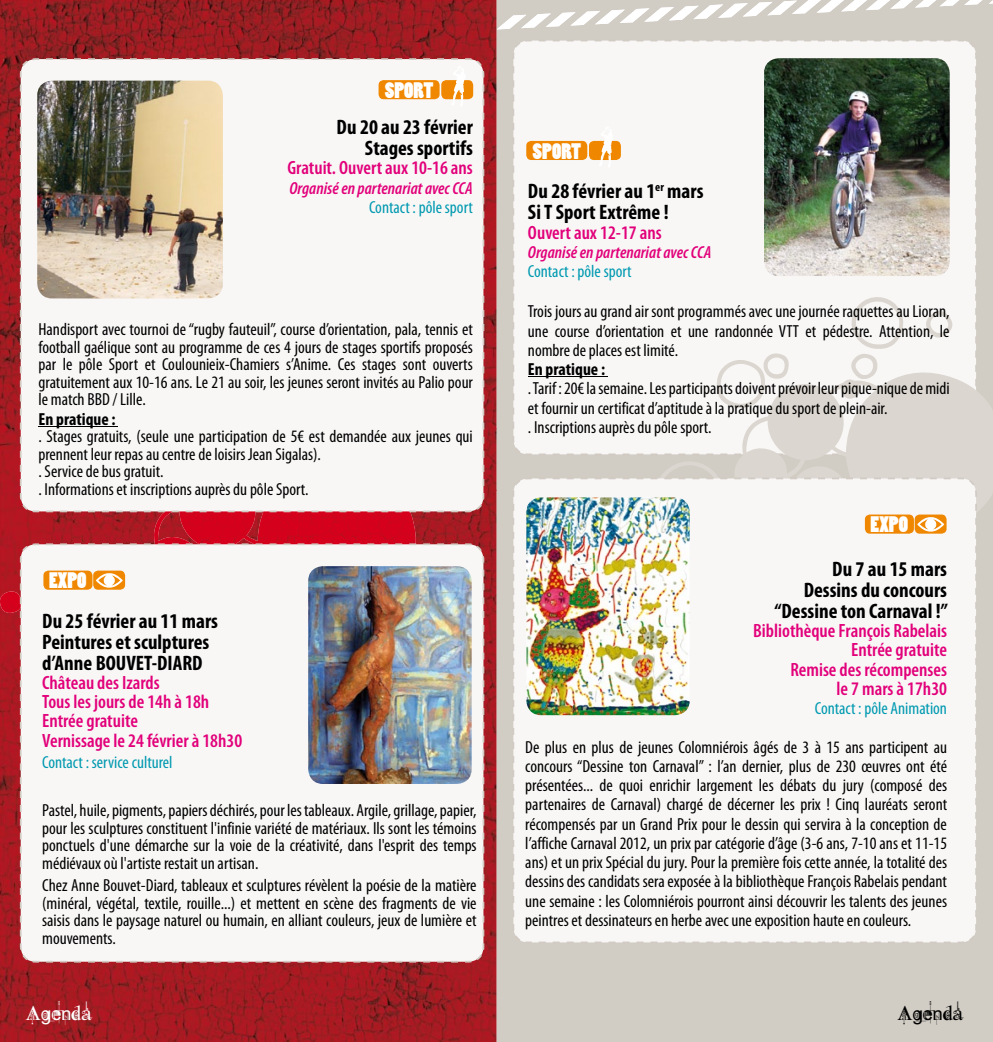
<style>
.page{position:relative;width:993px;height:1042px;background:#fff}
.page>*{position:absolute;margin:0;border:0;box-sizing:border-box;transform-origin:0 0}
.t1{font:700 condensed 21px/21px "Myriad Pro";color:#000}
.t2{font:21px "Poplar Std";color:#fff}
.t3{font:21px "Kingthings Piquenmeex";color:#000}
.t4{font:21px "Kingthings Piquenmeex";color:#fff}
.t5{font:600 condensed 19.25px/19.2px "Myriad Pro";color:#e2007a}
.t6{font:condensed 17.5px/19.2px "Myriad Pro";color:#000;text-align:justify}
.t7{font:condensed 17.5px "Myriad Pro";color:#0099b0}
.t8{font:italic 600 condensed 17.5px "Myriad Pro";color:#e2007a}
.t9{font:700 condensed 17.5px "Myriad Pro";color:#000}
</style>
<div class="page">
<div style="left:496px;top:0;width:496px;height:1042px;background:#d1ccc4"></div>
<svg style="left:496px;top:15px;width:30px;height:14px"></svg>
<svg style="left:521px;top:3px;width:226px;height:25px"></svg>
<svg style="left:742px;top:0;width:217px;height:17px"></svg>
<svg style="left:963px;top:0;width:19px;height:5px"></svg>
<svg style="left:988px;top:0;width:4px;height:4px"></svg>
<div style="left:512px;top:40px;width:464px;height:415px;background:#f8f7f6"></div>
<img style="left:0;top:0;width:496px;height:428px">
<img style="left:0;top:428px;width:310px;height:614px">
<img style="left:484px;top:428px;width:12px;height:62px">
<img style="left:372px;top:490px;width:124px;height:552px">
<img style="left:310px;top:962px;width:63px;height:80px">
<svg style="left:587px;top:296px;width:405px;height:405px;fill:#f8f7f6"></svg>
<img style="left:763px;top:58px;width:186px;height:218px">
<hr style="left:527px;top:376px;width:80px;height:1px;background:#000">
<img style="left:109px;top:512px;width:257px;height:31px">
<img style="left:0;top:591px;width:20px;height:197px">
<div style="left:20px;top:58px;width:464px;height:454px;background:#f8f7f6"></div>
<div style="left:20px;top:543px;width:464px;height:419px;background:#f8f7f6"></div>
<hr style="left:38px;top:426px;width:80px;height:1px;background:#000">
<img style="left:308px;top:566px;width:163px;height:218px">
<img style="left:37px;top:81px;width:186px;height:217px">
<div style="left:512px;top:477px;width:464px;height:466px;background:#f8f7f6"></div>
<img style="left:526px;top:497px;width:163px;height:218px">
<div style="left:43px;top:570px;width:49px;height:20px;background:#f08700;border-radius:5px"></div>
<div style="left:93px;top:570px;width:32px;height:20px;background:#f08700;border-radius:5px"></div>
<svg style="left:96px;top:573px;width:27px;height:15px"></svg>
<div style="left:864px;top:514px;width:49px;height:20px;background:#f08700;border-radius:5px"></div>
<div style="left:914px;top:514px;width:32px;height:20px;background:#f08700;border-radius:5px"></div>
<svg style="left:917px;top:517px;width:27px;height:14px"></svg>
<div style="left:378px;top:80px;width:61px;height:19px;background:#f08700;border-radius:5px"></div>
<div style="left:441px;top:80px;width:32px;height:19px;background:#f08700;border-radius:5px"></div>
<svg style="left:451px;top:66px;width:14px;height:41px"></svg>
<div style="left:526px;top:141px;width:61px;height:19px;background:#f08700;border-radius:5px"></div>
<div style="left:588px;top:141px;width:32px;height:19px;background:#f08700;border-radius:5px"></div>
<svg style="left:598px;top:126px;width:15px;height:41px"></svg>
<p class="t2" style="left:384px;top:79px;width:50px">SPORT</p>
<p class="t1" style="left:336px;top:116px;width:138px;text-align:right">Du 20 au 23 février<br>Stages sportifs</p>
<p class="t5" style="left:287px;top:158px;width:187px">Gratuit. Ouvert aux 10-16 ans</p>
<p class="t8" style="left:289px;top:177px;width:185px">Organisé en partenariat avec CCA</p>
<p class="t7" style="left:369px;top:196px;width:105px">Contact : pôle sport</p>
<p class="t6" style="left:38px;top:320px;width:436px;line-height:17.5px">Handisport avec tournoi de “rugby fauteuil”, course d’orientation, pala, tennis et football gaélique sont au programme de ces 4 jours de stages sportifs proposés par le pôle Sport et Coulounieix-Chamiers s’Anime. Ces stages sont ouverts gratuitement aux 10-16 ans. Le 21 au soir, les jeunes seront invités au Palio pour le match BBD / Lille.</p>
<p class="t9" style="left:38px;top:408px;width:79px">En pratique :</p>
<p class="t6" style="left:38px;top:427px;width:435px;line-height:17.5px;text-align:left">. Stages gratuits, (seule une participation de 5€ est demandée aux jeunes qui prennent leur repas au centre de loisirs Jean Sigalas).<br>. Service de bus gratuit.<br>. Informations et inscriptions auprès du pôle Sport.</p>
<p class="t2" style="left:49px;top:569px;width:39px">EXPO</p>
<p class="t1" style="left:42px;top:609px;width:177px">Du 25 février au 11 mars<br>Peintures et sculptures d’Anne BOUVET-DIARD</p>
<p class="t5" style="left:42px;top:672px;width:201px">Château des Izards<br>Tous les jours de 14h à 18h<br>Entrée gratuite<br>Vernissage le 24 février à 18h30</p>
<p class="t7" style="left:42px;top:751px;width:132px">Contact : service culturel</p>
<p class="t6" style="left:42px;top:801px;width:436px;line-height:17.5px">Pastel, huile, pigments, papiers déchirés, pour les tableaux. Argile, grillage, papier, pour les sculptures constituent l'infinie variété de matériaux. Ils sont les témoins ponctuels d'une démarche sur la voie de la créativité, dans l'esprit des temps médiévaux où l'artiste restait un artisan.</p>
<p class="t6" style="left:42px;top:876px;width:436px;line-height:17.5px">Chez Anne Bouvet-Diard, tableaux et sculptures révèlent la poésie de la matière (minéral, végétal, textile, rouille...) et mettent en scène des fragments de vie saisis dans le paysage naturel ou humain, en alliant couleurs, jeux de lumière et mouvements.</p>
<p class="t4" style="left:26px;top:1001px;width:67px">AGENDA</p>
<p class="t2" style="left:532px;top:139px;width:50px">SPORT</p>
<p class="t1" style="left:527px;top:180px;width:177px">Du 28 février au 1<sup>er</sup> mars<br>Si T Sport Extrême !</p>
<p class="t5" style="left:527px;top:222px;width:135px">Ouvert aux 12-17 ans</p>
<p class="t8" style="left:527px;top:241px;width:185px">Organisé en partenariat avec CCA</p>
<p class="t7" style="left:527px;top:261px;width:105px">Contact : pôle sport</p>
<p class="t6" style="left:527px;top:302px;width:423px">Trois jours au grand air sont programmés avec une journée raquettes au Lioran, une course d’orientation et une randonnée VTT et pédestre. Attention, le nombre de places est limité.</p>
<p class="t9" style="left:527px;top:358px;width:79px">En pratique :</p>
<p class="t6" style="left:527px;top:379px;width:423px;text-align:left">. Tarif : 20€ la semaine. Les participants doivent prévoir leur pique-nique de midi et fournir un certificat d’aptitude à la pratique du sport de plein-air.<br>. Inscriptions auprès du pôle sport.</p>
<p class="t2" style="left:870px;top:513px;width:39px">EXPO</p>
<p class="t1" style="left:774px;top:558px;width:175px;text-align:right">Du 7 au 15 mars<br>Dessins du concours “Dessine ton Carnaval !”</p>
<p class="t5" style="left:753px;top:621px;width:195px;text-align:right">Bibliothèque François Rabelais<br>Entrée gratuite<br>Remise des récompenses<br>le 7 mars à 17h30</p>
<p class="t7" style="left:814px;top:698px;width:134px">Contact : pôle Animation</p>
<p class="t6" style="left:525px;top:737px;width:423px">De plus en plus de jeunes Colomniérois âgés de 3 à 15 ans participent au concours “Dessine ton Carnaval” : l’an dernier, plus de 230 œuvres ont été présentées... de quoi enrichir largement les débats du jury (composé des partenaires de Carnaval) chargé de décerner les prix ! Cinq lauréats seront récompensés par un Grand Prix pour le dessin qui servira à la conception de l’affiche Carnaval 2012, un prix par catégorie d’âge (3-6 ans, 7-10 ans et 11-15 ans) et un prix Spécial du jury. Pour la première fois cette année, la totalité des dessins des candidats sera exposée à la bibliothèque François Rabelais pendant une semaine : les Colomniérois pourront ainsi découvrir les talents des jeunes peintres et dessinateurs en herbe avec une exposition haute en couleurs.</p>
<p class="t3" style="left:897px;top:1001px;width:67px">AGENDA</p>
</div>
